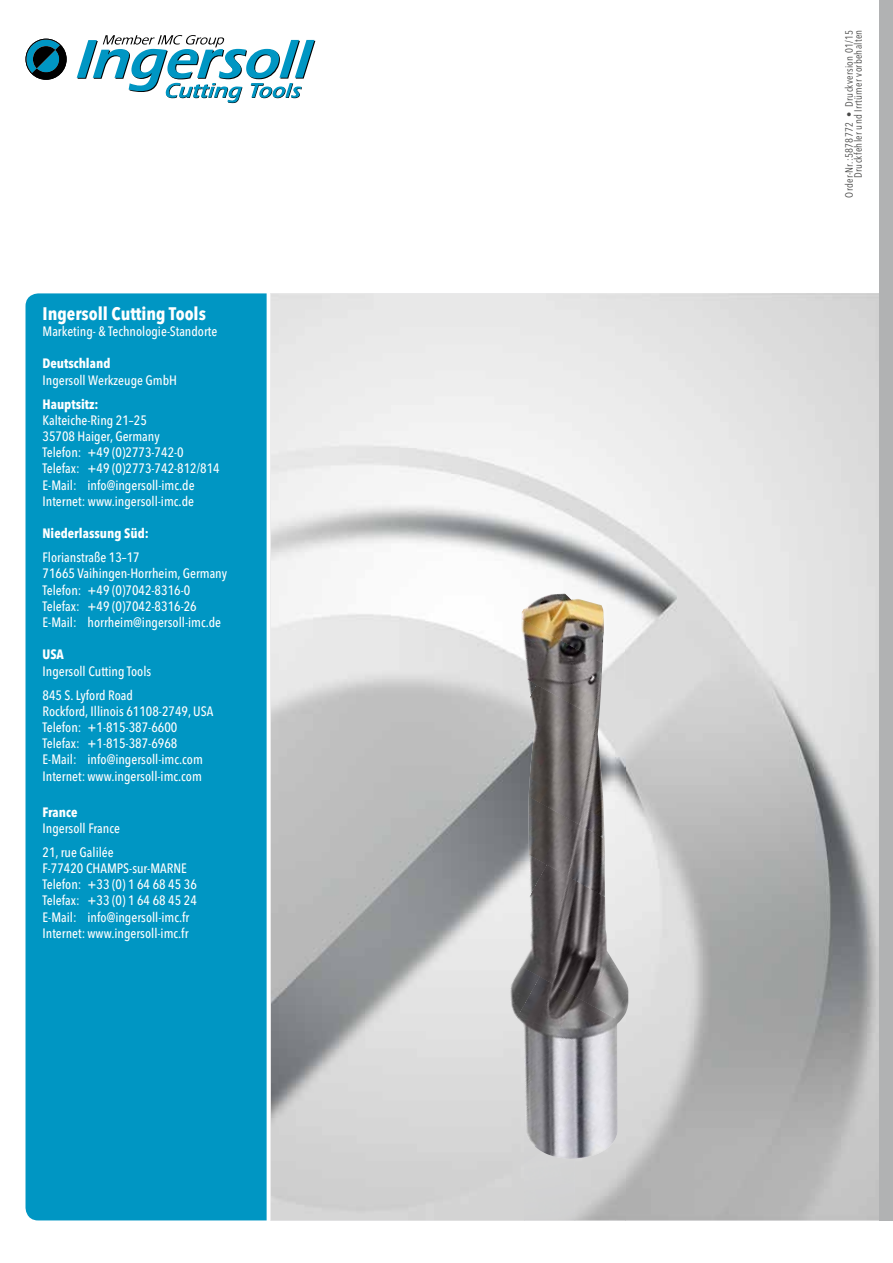
<style>
.page{position:relative;width:893px;height:1263px;background:#fff}
.page>*{position:absolute;margin:0;border:0;box-sizing:border-box;transform-origin:0 0}
.t1{font:700 condensed 18px "Avenir Next LT Pro";color:#fff}
.t2{font:500 condensed 13.5px/16.2px "Avenir Next LT Pro";color:#fff}
.t3{font:700 condensed 13.5px "Avenir Next LT Pro";color:#fff}
.t4{font:condensed 10.5px/9px "Avenir Next LT Pro";letter-spacing:.025em;color:#494948;text-align:right}
</style>
<div class="page">
<img style="left:271px;top:293px;width:354px;height:669px">
<img style="left:625px;top:293px;width:254px;height:927px">
<div style="left:26px;top:293px;width:241px;height:927px;background:#0096c3"></div>
<svg style="left:77px;top:35px;width:238px;height:68px"></svg>
<svg style="left:25px;top:38px;width:42px;height:42px"></svg>
<div style="left:879px;top:0;width:14px;height:1220px;background:#b1b2b3"></div>
<img style="left:517px;top:1018px;width:103px;height:141px">
<img style="left:520px;top:864px;width:108px;height:157px">
<img style="left:528px;top:796px;width:77px;height:101px">
<img style="left:529px;top:684px;width:75px;height:155px">
<img style="left:510px;top:966px;width:30px;height:52px">
<img style="left:521px;top:663px;width:81px;height:57px">
<img style="left:529px;top:854px;width:18px;height:42px">
<img style="left:521px;top:593px;width:83px;height:70px">
<img style="left:527px;top:679px;width:10px;height:18px">
<h1 class="t1" style="left:43px;top:302px;width:165px">Ingersoll Cutting Tools</h1>
<p class="t2" style="left:43px;top:323px;width:176px">Marketing- &amp; Technologie-Standorte</p>
<p class="t3" style="left:43px;top:355px;width:69px">Deutschland</p>
<p class="t2" style="left:43px;top:372px;width:136px">Ingersoll Werkzeuge GmbH</p>
<p class="t3" style="left:43px;top:396px;width:57px">Hauptsitz:</p>
<p class="t2" style="left:43px;top:412px;width:179px">Kalteiche-Ring 21–25<br>35708 Haiger, Germany<br>Telefon: +49 (0)2773-742-0<br>Telefax: +49 (0)2773-742-812/814<br>E-Mail: info@ingersoll-imc.de<br>Internet: www.ingersoll-imc.de</p>
<p class="t3" style="left:43px;top:525px;width:108px">Niederlassung Süd:</p>
<p class="t2" style="left:43px;top:549px;width:186px">Florianstraße 13–17<br>71665 Vaihingen-Horrheim, Germany<br>Telefon: +49 (0)7042-8316-0<br>Telefax: +49 (0)7042-8316-26<br>E-Mail: horrheim@ingersoll-imc.de</p>
<p class="t3" style="left:43px;top:646px;width:23px">USA</p>
<p class="t2" style="left:43px;top:659px;width:110px;line-height:24px">Ingersoll Cutting Tools<br>845 S. Lyford Road</p>
<p class="t2" style="left:43px;top:703px;width:172px">Rockford, Illinois 61108-2749, USA<br>Telefon: +1-815-387-6600<br>Telefax: +1-815-387-6968<br>E-Mail: info@ingersoll-imc.com<br>Internet: www.ingersoll-imc.com</p>
<p class="t3" style="left:43px;top:804px;width:36px">France</p>
<p class="t2" style="left:43px;top:816px;width:79px;line-height:24px">Ingersoll France<br>21, rue Galilée</p>
<p class="t2" style="left:43px;top:860px;width:156px">F-77420 CHAMPS-sur-MARNE<br>Telefon: +33 (0) 1 64 68 45 36<br>Telefax: +33 (0) 1 64 68 45 24<br>E-Mail: info@ingersoll-imc.fr<br>Internet: www.ingersoll-imc.fr</p>
<p class="t4" style="left:845px;top:198px;width:169px;rotate:-90deg">Order-Nr.:5878772 • Druckversion 01/15<br>Druckfehler und Irrtümer vorbehalten</p>
</div>
